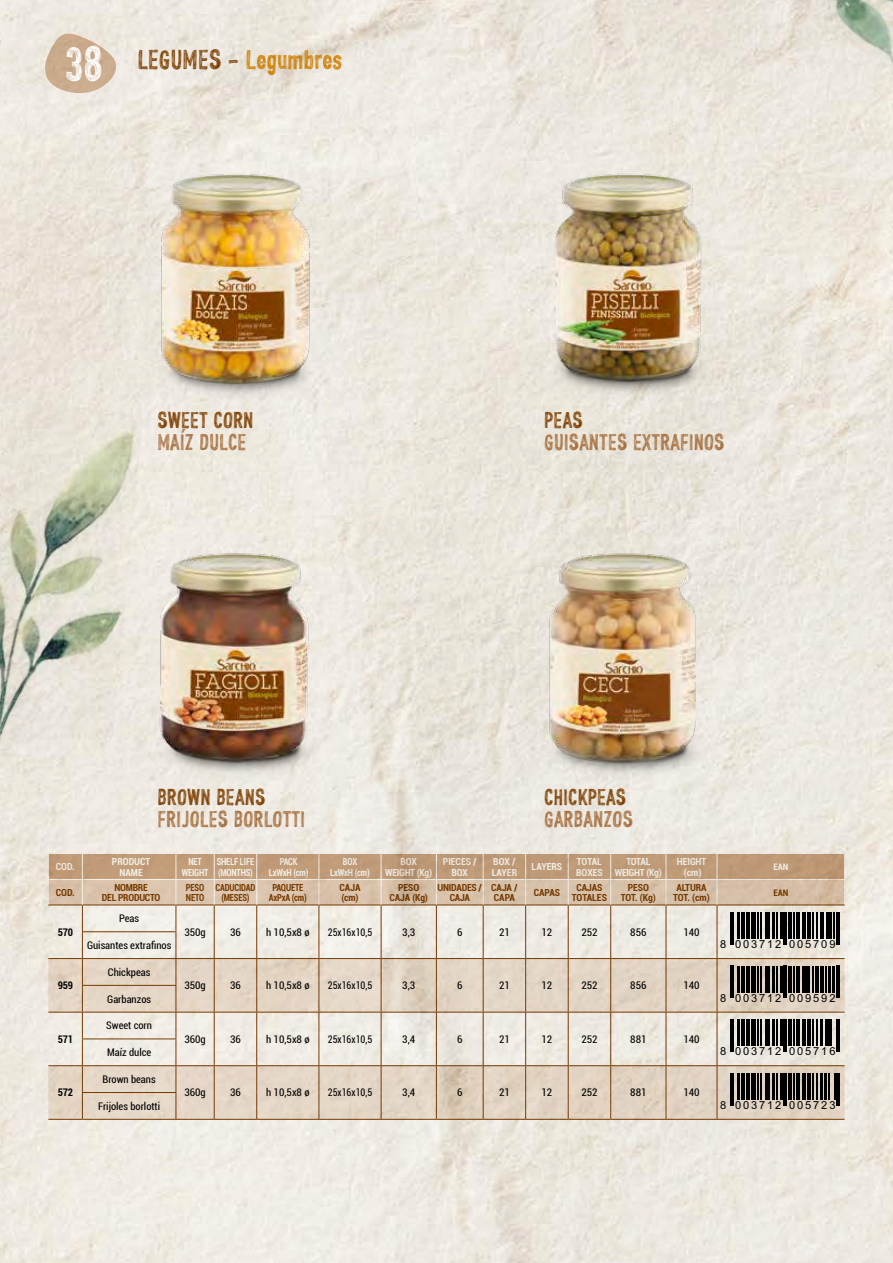
<style>
.page{position:relative;width:893px;height:1263px;background:#fff}
.page>*{position:absolute;margin:0;border:0;box-sizing:border-box;transform-origin:0 0}
.t1{font:27px "CF John Doe";color:#d07f00}
.t2{font:22.5px "CF John Doe";color:#a56e3c}
.t3{font:22.5px "CF John Doe";color:#7d3e00}
.t4{font:11.1px "Arial";letter-spacing:.17em;color:#000}
.t5{font:condensed 10.5px "Roboto";color:#000}
.t6{font:condensed 10.5px "Roboto";color:#000;scale:.9 1}
.t7{font:700 condensed 10.5px "Roboto";letter-spacing:-.025em;color:#000;scale:.95 1}
.t8{font:700 condensed 9.75px/10.6px "Roboto";letter-spacing:-.02em;color:#7d3e00;text-align:center}
.t9{font:700 condensed 9.75px/10.6px "Roboto";letter-spacing:-.02em;color:#fff;text-align:center;scale:.88 1}
.t10{font:700 condensed 9.75px/10.6px "Roboto";letter-spacing:-.02em;color:#fff;text-align:center}
.t11{font:700 condensed 9.75px/10.6px "Roboto";color:#7d3e00;text-align:center}
.t12{font:700 condensed 9.75px/10.6px "Roboto";color:#fff;text-align:center}
.t13{font:700 condensed 9.75px/10.6px "Roboto";letter-spacing:-.02em;color:#7d3e00;text-align:center;scale:.88 1}
.t14{font:700 condensed 9px "Roboto";color:#fff}
.t15{font:700 condensed 9px "Roboto";color:#7d3e00}
.s1{font-size:48px;color:#fff}
.s2{color:#7d3e00}
</style>
<div class="page">
<img style="left:0;top:0;width:893px;height:1263px">
<img style="left:157px;top:166px;width:156px;height:233px">
<img style="left:544px;top:165px;width:165px;height:244px">
<img style="left:157px;top:468px;width:159px;height:379px">
<img style="left:544px;top:468px;width:165px;height:379px">
<img style="left:0;top:401px;width:143px;height:341px">
<img style="left:776px;top:0;width:117px;height:129px">
<hr style="left:48px;top:1119px;width:34px;height:1px;background:#7d3e00">
<hr style="left:82px;top:1119px;width:94px;height:1px;background:#7d3e00">
<hr style="left:176px;top:1119px;width:38px;height:1px;background:#7d3e00">
<hr style="left:214px;top:1119px;width:43px;height:1px;background:#7d3e00">
<hr style="left:257px;top:1119px;width:62px;height:1px;background:#7d3e00">
<hr style="left:319px;top:1119px;width:62px;height:1px;background:#7d3e00">
<hr style="left:381px;top:1119px;width:55px;height:1px;background:#7d3e00">
<hr style="left:436px;top:1119px;width:47px;height:1px;background:#7d3e00">
<hr style="left:483px;top:1119px;width:43px;height:1px;background:#7d3e00">
<hr style="left:526px;top:1119px;width:42px;height:1px;background:#7d3e00">
<hr style="left:568px;top:1119px;width:43px;height:1px;background:#7d3e00">
<hr style="left:611px;top:1119px;width:55px;height:1px;background:#7d3e00">
<hr style="left:666px;top:1119px;width:51px;height:1px;background:#7d3e00">
<hr style="left:717px;top:1119px;width:128px;height:1px;background:#7d3e00">
<svg style="left:48px;top:854px;width:797px;height:265px;background:#d5c7b7"></svg>
<hr style="left:836px;top:1073px;width:2px;height:32px;background:#000">
<hr style="left:839px;top:1073px;width:1px;height:32px;background:#000">
<svg style="left:45px;top:32px;width:73px;height:62px;background:#d4bda5"></svg>
<h1 class="t1" style="left:65px;top:44px;width:279px"><span class="s1">38</span> <span class="s2">LEGUMES -</span> Legumbres</h1>
<h2 class="t3" style="left:157px;top:406px;width:98px">SWEET CORN</h2>
<h2 class="t2" style="left:157px;top:429px;width:91px">MAÍZ DULCE</h2>
<h2 class="t3" style="left:157px;top:783px;width:110px">BROWN BEANS</h2>
<h2 class="t2" style="left:157px;top:806px;width:149px">FRIJOLES BORLOTTI</h2>
<h2 class="t3" style="left:544px;top:406px;width:40px">PEAS</h2>
<h2 class="t2" style="left:544px;top:429px;width:182px">GUISANTES EXTRAFINOS</h2>
<h2 class="t3" style="left:544px;top:783px;width:84px">CHICKPEAS</h2>
<h2 class="t2" style="left:544px;top:806px;width:90px">GARBANZOS</h2>
<p class="t10" style="left:56px;top:861px;width:20px">COD.</p>
<p class="t12" style="left:112px;top:856px;width:40px">PRODUCT<br>NAME</p>
<p class="t9" style="left:182px;top:856px;width:32px">NET<br>WEIGHT</p>
<p class="t9" style="left:217px;top:856px;width:44px;text-align:left">SHELF LIFE (MONTHS)</p>
<p class="t9" style="left:269px;top:856px;width:47px">PACK<br>LxWxH (cm)</p>
<p class="t9" style="left:330px;top:856px;width:47px">BOX<br>LxWxH (cm)</p>
<p class="t10" style="left:385px;top:856px;width:48px">BOX<br>WEIGHT (Kg)</p>
<p class="t12" style="left:443px;top:856px;width:35px">PIECES /<br>BOX</p>
<p class="t12" style="left:492px;top:856px;width:27px;text-align:left">BOX /<br>LAYER</p>
<p class="t10" style="left:532px;top:861px;width:32px">LAYERS</p>
<p class="t10" style="left:576px;top:856px;width:28px;text-align:left">TOTAL<br>BOXES</p>
<p class="t10" style="left:615px;top:856px;width:48px">TOTAL<br>WEIGHT (Kg)</p>
<p class="t12" style="left:677px;top:856px;width:31px">HEIGHT (cm)</p>
<p class="t14" style="left:773px;top:860px;width:16px">EAN</p>
<p class="t8" style="left:56px;top:887px;width:20px">COD.</p>
<p class="t8" style="left:102px;top:881px;width:60px">NOMBRE<br>DEL PRODUCTO</p>
<p class="t13" style="left:186px;top:881px;width:22px;text-align:left">PESO<br>NETO</p>
<p class="t13" style="left:216px;top:881px;width:47px">CADUCIDAD (MESES)</p>
<p class="t13" style="left:269px;top:881px;width:45px">PAQUETE<br>AxPxA (cm)</p>
<p class="t8" style="left:340px;top:881px;width:22px;text-align:left">CAJA (cm)</p>
<p class="t11" style="left:389px;top:881px;width:40px">PESO<br>CAJA (Kg)</p>
<p class="t8" style="left:438px;top:881px;width:46px">UNIDADES /<br>CAJA</p>
<p class="t11" style="left:491px;top:881px;width:28px;text-align:left">CAJA /<br>CAPA</p>
<p class="t8" style="left:534px;top:887px;width:28px">CAPAS</p>
<p class="t11" style="left:572px;top:881px;width:37px">CAJAS<br>TOTALES</p>
<p class="t8" style="left:621px;top:881px;width:37px">PESO<br>TOT. (Kg)</p>
<p class="t11" style="left:673px;top:881px;width:38px">ALTURA<br>TOT. (cm)</p>
<p class="t15" style="left:773px;top:886px;width:16px">EAN</p>
<p class="t7" style="left:58px;top:924px;width:18px">570</p>
<p class="t5" style="left:119px;top:911px;width:22px">Peas</p>
<p class="t5" style="left:184px;top:925px;width:23px">350g</p>
<p class="t5" style="left:230px;top:925px;width:12px">36</p>
<p class="t5" style="left:266px;top:925px;width:45px">h 10,5x8 ø</p>
<p class="t6" style="left:328px;top:925px;width:51px">25x16x10,5</p>
<p class="t5" style="left:402px;top:925px;width:14px">3,3</p>
<p class="t5" style="left:457px;top:925px;width:7px">6</p>
<p class="t5" style="left:499px;top:925px;width:12px">21</p>
<p class="t5" style="left:541px;top:925px;width:12px">12</p>
<p class="t5" style="left:581px;top:925px;width:18px">252</p>
<p class="t5" style="left:630px;top:925px;width:18px">856</p>
<p class="t5" style="left:683px;top:925px;width:18px">140</p>
<p class="t5" style="left:87px;top:938px;width:86px">Guisantes extrafinos</p>
<p class="t4" style="left:720px;top:937px;width:117px">8 003712 005709</p>
<p class="t5" style="left:108px;top:965px;width:44px">Chickpeas</p>
<p class="t7" style="left:58px;top:978px;width:18px">959</p>
<p class="t5" style="left:184px;top:978px;width:23px">350g</p>
<p class="t5" style="left:230px;top:978px;width:12px">36</p>
<p class="t5" style="left:266px;top:978px;width:45px">h 10,5x8 ø</p>
<p class="t6" style="left:328px;top:978px;width:51px">25x16x10,5</p>
<p class="t5" style="left:402px;top:978px;width:14px">3,3</p>
<p class="t5" style="left:457px;top:978px;width:7px">6</p>
<p class="t5" style="left:499px;top:978px;width:12px">21</p>
<p class="t5" style="left:541px;top:978px;width:12px">12</p>
<p class="t5" style="left:581px;top:978px;width:18px">252</p>
<p class="t5" style="left:630px;top:978px;width:18px">856</p>
<p class="t5" style="left:683px;top:978px;width:18px">140</p>
<p class="t5" style="left:107px;top:992px;width:45px">Garbanzos</p>
<p class="t4" style="left:720px;top:991px;width:117px">8 003712 009592</p>
<p class="t5" style="left:106px;top:1018px;width:47px">Sweet corn</p>
<p class="t7" style="left:58px;top:1032px;width:18px">571</p>
<p class="t5" style="left:184px;top:1032px;width:23px">360g</p>
<p class="t5" style="left:230px;top:1032px;width:12px">36</p>
<p class="t5" style="left:266px;top:1032px;width:45px">h 10,5x8 ø</p>
<p class="t6" style="left:328px;top:1032px;width:51px">25x16x10,5</p>
<p class="t5" style="left:402px;top:1032px;width:14px">3,4</p>
<p class="t5" style="left:457px;top:1032px;width:7px">6</p>
<p class="t5" style="left:499px;top:1032px;width:12px">21</p>
<p class="t5" style="left:541px;top:1032px;width:12px">12</p>
<p class="t5" style="left:581px;top:1032px;width:18px">252</p>
<p class="t5" style="left:630px;top:1032px;width:18px">881</p>
<p class="t5" style="left:683px;top:1032px;width:18px">140</p>
<p class="t5" style="left:107px;top:1045px;width:46px">Maíz dulce</p>
<p class="t4" style="left:720px;top:1044px;width:117px">8 003712 005716</p>
<p class="t5" style="left:103px;top:1072px;width:55px">Brown beans</p>
<p class="t7" style="left:58px;top:1085px;width:18px">572</p>
<p class="t5" style="left:184px;top:1085px;width:23px">360g</p>
<p class="t5" style="left:230px;top:1085px;width:12px">36</p>
<p class="t5" style="left:266px;top:1085px;width:45px">h 10,5x8 ø</p>
<p class="t6" style="left:328px;top:1085px;width:51px">25x16x10,5</p>
<p class="t5" style="left:402px;top:1085px;width:14px">3,4</p>
<p class="t5" style="left:457px;top:1085px;width:7px">6</p>
<p class="t5" style="left:499px;top:1085px;width:12px">21</p>
<p class="t5" style="left:541px;top:1085px;width:12px">12</p>
<p class="t5" style="left:581px;top:1085px;width:18px">252</p>
<p class="t5" style="left:630px;top:1085px;width:18px">881</p>
<p class="t5" style="left:683px;top:1085px;width:18px">140</p>
<p class="t5" style="left:98px;top:1099px;width:64px">Frijoles borlotti</p>
<p class="t4" style="left:720px;top:1098px;width:117px">8 003712 005723</p>
</div>
